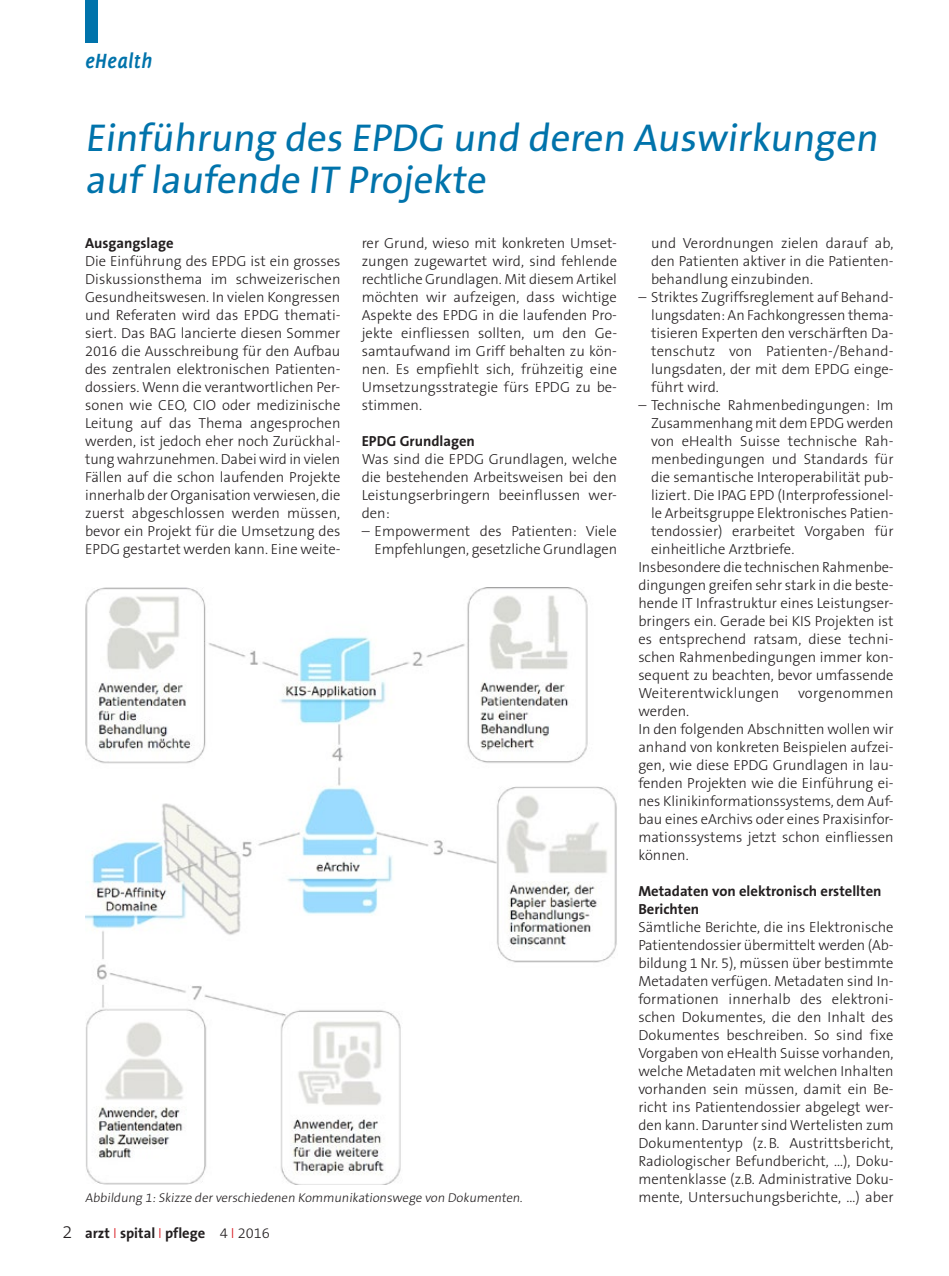
<style>
.page{position:relative;width:949px;height:1276px;background:#fff}
.page>*{position:absolute;margin:0;border:0;box-sizing:border-box;transform-origin:0 0}
.t1{font:39px/42px "The Sans B5 Plain";color:#0073ab}
.t2{font:italic 700 22.5px "Delicious";color:#0073ab}
.t3{font:300 14.7px/18px "The Sans B3";color:#231f20;text-align:justify}
.t4{font:700 14.7px/18px "The Sans B7";color:#231f20}
.t5{font:300 14.7px "The Sans B3";letter-spacing:.02em;color:#231f20}
.t6{font:300 12.75px "The Sans B3";color:#231f20}
.s1{font-family:"The Sans B3";font-weight:300;font-size:18px}
.s2{font-family:"The Sans B3";font-weight:300;color:#da2128}
.s3{font-family:"The Sans B3";font-weight:300}
</style>
<div class="page">
<div style="left:85px;top:0;width:13px;height:43px;background:#0073ab"></div>
<img style="left:85px;top:587px;width:532px;height:597px">
<h2 class="t2" style="left:85px;top:48px;width:69px">eHealth</h2>
<h1 class="t1" style="left:85px;top:118px;width:799px">Einführung des EPDG und deren Auswirkungen auf laufende IT Projekte</h1>
<p class="t4" style="left:85px;top:235px;width:90px">Ausgangslage</p>
<p class="t3" style="left:85px;top:253px;width:257px">Die Einführung des EPDG ist ein grosses Diskussionsthema im schweizerischen Gesundheitswesen. In vielen Kongressen und Referaten wird das EPDG themati&shy;siert. Das BAG lancierte diesen Sommer 2016 die Ausschreibung für den Aufbau des zentralen elektronischen Patienten&shy;dossiers. Wenn die verantwortlichen Per&shy;sonen wie CEO, CIO oder medizinische Leitung auf das Thema angesprochen werden, ist jedoch eher noch Zurückhal&shy;tung wahrzunehmen. Dabei wird in vielen Fällen auf die schon laufenden Projekte innerhalb der Organisation verwiesen, die zuerst abgeschlossen werden müssen, bevor ein Projekt für die Umsetzung des EPDG gestartet werden kann. Eine weite-</p>
<p class="t3" style="left:651px;top:235px;width:244px">und Verordnungen zielen darauf ab, den Patienten aktiver in die Patienten&shy;behandlung einzubinden.</p>
<p class="t3" style="left:651px;top:289px;width:244px;text-indent:-13px">– Striktes Zugriffsreglement auf Behand&shy;lungsdaten: An Fachkongressen thema&shy;tisieren Experten den verschärften Da&shy;tenschutz von Patienten-/Behand&shy;lungsdaten, der mit dem EPDG einge&shy;führt wird.</p>
<p class="t3" style="left:638px;top:397px;width:257px">– Technische Rahmenbedingungen: Im</p>
<p class="t3" style="left:651px;top:415px;width:244px">Zusammenhang mit dem EPDG werden</p>
<p class="t3" style="left:651px;top:433px;width:244px">von eHealth Suisse technische Rah-</p>
<p class="t3" style="left:651px;top:451px;width:244px">menbedingungen und Standards für</p>
<p class="t3" style="left:651px;top:469px;width:244px">die semantische Interoperabilität pub-</p>
<p class="t3" style="left:651px;top:487px;width:244px">liziert. Die IPAG EPD (Interprofessionel-</p>
<p class="t3" style="left:651px;top:505px;width:244px">le Arbeitsgruppe Elektronisches Patien-</p>
<p class="t3" style="left:651px;top:523px;width:244px">tendossier) erarbeitet Vorgaben für</p>
<p class="t3" style="left:651px;top:541px;width:145px">einheitliche Arztbriefe.</p>
<p class="t3" style="left:638px;top:559px;width:257px">Insbesondere die technischen Rahmenbe-</p>
<p class="t3" style="left:638px;top:577px;width:257px">dingungen greifen sehr stark in die beste-</p>
<p class="t3" style="left:638px;top:595px;width:257px">hende IT Infrastruktur eines Leistungser-</p>
<p class="t3" style="left:638px;top:613px;width:256px">bringers ein. Gerade bei KIS Projekten ist</p>
<p class="t3" style="left:638px;top:631px;width:256px">es entsprechend ratsam, diese techni-</p>
<p class="t3" style="left:638px;top:649px;width:257px">schen Rahmenbedingungen immer kon-</p>
<p class="t3" style="left:638px;top:667px;width:257px">sequent zu beachten, bevor umfassende</p>
<p class="t5" style="left:638px;top:685px;width:142px">Weiterentwicklungen</p>
<p class="t5" style="left:797px;top:685px;width:97px">vorgenommen</p>
<p class="t3" style="left:638px;top:703px;width:257px;text-align:left">werden.<br>In den folgenden Abschnitten wollen wir anhand von konkreten Beispielen aufzei&shy;gen, wie diese EPDG Grundlagen in lau&shy;fenden Projekten wie die Einführung ei&shy;nes Klinikinformationssystems, dem Auf&shy;bau eines eArchivs oder eines Praxisinfor&shy;mationssystems jetzt schon einfliessen können.</p>
<p class="t4" style="left:638px;top:883px;width:245px">Metadaten von elektronisch erstellten<br>Berichten</p>
<p class="t3" style="left:638px;top:919px;width:257px">Sämtliche Berichte, die ins Elektronische Patientendossier übermittelt werden (Ab&shy;bildung 1 Nr. 5), müssen über bestimmte Metadaten verfügen. Metadaten sind In&shy;formationen innerhalb des elektroni&shy;schen Dokumentes, die den Inhalt des Dokumentes beschreiben. So sind fixe Vorgaben von eHealth Suisse vorhanden, welche Metadaten mit welchen Inhalten vorhanden sein müssen, damit ein Be&shy;richt ins Patientendossier abgelegt wer&shy;den kann. Darunter sind Wertelisten zum Dokumententyp (z.B. Austrittsbericht, Radiologischer Befundbericht, …), Doku&shy;mentenklasse (z.B. Administrative Doku-</p>
<p class="t3" style="left:361px;top:235px;width:257px">rer Grund, wieso mit konkreten Umset&shy;zungen zugewartet wird, sind fehlende rechtliche Grundlagen. Mit diesem Artikel möchten wir aufzeigen, dass wichtige Aspekte des EPDG in die laufenden Pro&shy;jekte einfliessen sollten, um den Ge&shy;samtaufwand im Griff behalten zu kön&shy;nen. Es empfiehlt sich, frühzeitig eine Umsetzungsstrategie fürs EPDG zu be&shy;stimmen.</p>
<p class="t4" style="left:361px;top:433px;width:115px">EPDG Grundlagen</p>
<p class="t3" style="left:361px;top:451px;width:257px">Was sind die EPDG Grundlagen, welche die bestehenden Arbeitsweisen bei den Leistungserbringern beeinflussen wer&shy;den:</p>
<p class="t3" style="left:361px;top:523px;width:257px;text-align:right">– Empowerment des Patienten: Viele<br>Empfehlungen, gesetzliche Grundlagen</p>
<p class="t6" style="left:85px;top:1191px;width:440px">Abbildung 1: Skizze der verschiedenen Kommunikationswege von Dokumenten.</p>
<p class="t3" style="left:638px;top:1189px;width:257px">mente, Untersuchungsberichte, …) aber</p>
<p class="t4" style="left:62px;top:1225px;width:209px"><span class="s1">2</span> arzt <span class="s2">I</span> spital <span class="s2">I</span> pflege <span class="s3">4</span> <span class="s2">I</span> <span class="s3">2016</span></p>
</div>
